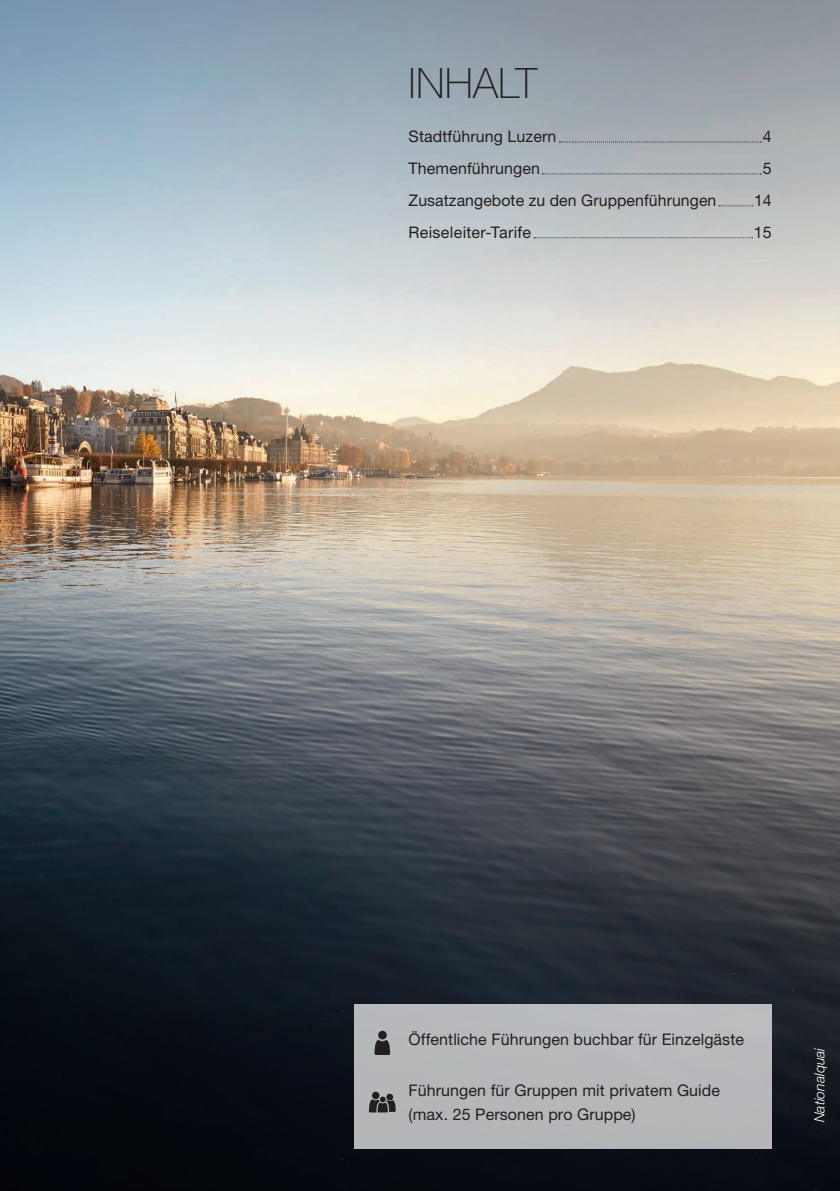
<style>
.page{position:relative;width:840px;height:1191px;background:#fff}
.page>*{position:absolute;margin:0;border:0;box-sizing:border-box;transform-origin:0 0}
.t1{font:100 42px "Helvetica Neue LT Std";color:#231f20}
.t2{font:16px/24px "Helvetica Neue";letter-spacing:.005em;color:#231f20}
.t3{font:italic 300 14px "Helvetica Neue LT Std";letter-spacing:-.005em;color:#fff}
</style>
<div class="page">
<img style="left:0;top:0;width:839px;height:1191px">
<svg style="left:559px;top:142px;width:201px;height:1px"></svg>
<svg style="left:542px;top:174px;width:218px;height:1px"></svg>
<svg style="left:718px;top:205px;width:34px;height:1px"></svg>
<svg style="left:533px;top:237px;width:219px;height:1px"></svg>
<div style="left:354px;top:1004px;width:417px;height:144px;background:#b6b8ba"></div>
<svg style="left:374px;top:1039px;width:16px;height:16px"></svg>
<div style="left:378px;top:1030px;width:8px;height:9px;background:#231f20;border-radius:50%"></div>
<svg style="left:368px;top:1091px;width:28px;height:21px"></svg>
<h1 class="t1" style="left:408px;top:59px;width:35px">INHA</h1>
<h1 class="t1" style="left:498px;top:59px;width:41px">LT</h1>
<p class="t2" style="left:408px;top:124px;width:149px">Stadtführung Luzern</p>
<p class="t2" style="left:762px;top:124px;width:10px">4</p>
<p class="t2" style="left:408px;top:156px;width:133px">Themenführungen</p>
<p class="t2" style="left:762px;top:156px;width:10px">5</p>
<p class="t2" style="left:408px;top:188px;width:309px">Zusatzangebote zu den Gruppenführungen</p>
<p class="t2" style="left:753px;top:188px;width:19px">14</p>
<p class="t2" style="left:408px;top:219px;width:124px">Reiseleiter-Tarife</p>
<p class="t2" style="left:753px;top:219px;width:19px">15</p>
<p class="t2" style="left:408px;top:1027px;width:337px">Öffentliche Führungen buchbar für Einzelgäste</p>
<p class="t2" style="left:408px;top:1077px;width:313px">Führungen für Gruppen mit privatem Guide (max. 25 Personen pro Gruppe)</p>
<p class="t3" style="left:810px;top:1122px;width:76px;rotate:-90deg">Nationalquai</p>
</div>
